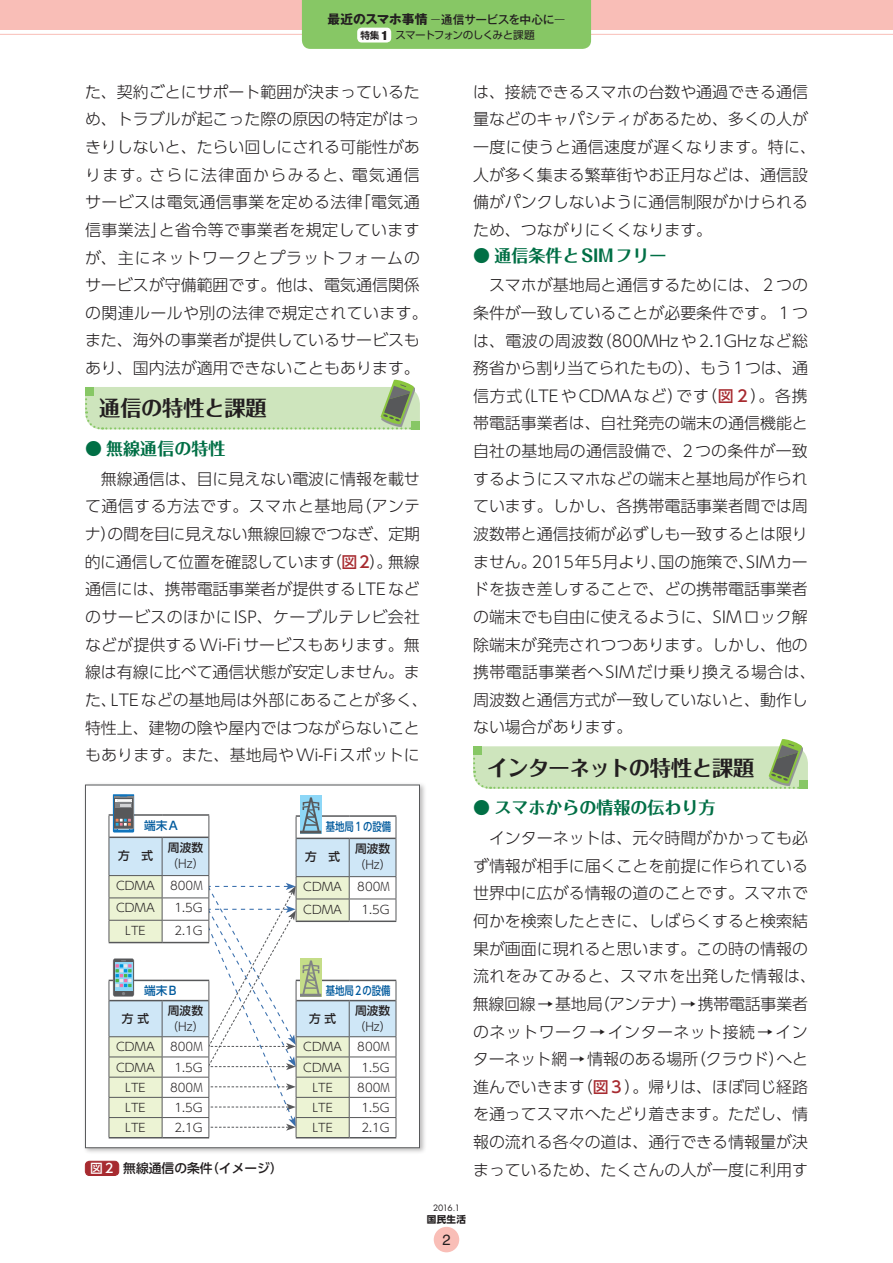
<style>
.page{position:relative;width:893px;height:1263px;background:#fff}
.page>*{position:absolute;margin:0;border:0;box-sizing:border-box;transform-origin:0 0}
.t1{font:700 21.3px "Folk Pro";letter-spacing:-.03em;color:#231f20}
.t2{font:700 16.95px "Folk Pro";color:#016f45}
.t3{font:300 15.9px/27.6px "UD Shin Go Pro";color:#231f20}
.t4{font:14.85px "Helvetica LT Std";color:#231f20}
.t5{font:500 12.75px "UD Shin Go Pro";color:#231f20}
.t6{font:300 11.7px "UD Shin Go Pro";color:#231f20}
.t7{font:500 11.7px "UD Shin Go Pro";color:#231f20}
.t8{font:500 11.7px "Gothic MB101 Pro";letter-spacing:-.035em;color:#231f20}
.t9{font:500 11.7px "UD Shin Go Pro";color:#015a9d;scale:.8 1}
.t10{font:500 11.7px "UD Shin Go Pro";color:#015a9d}
.t11{font:10.65px "UD Shin Go Pro";letter-spacing:-.07em;color:#231f20}
.t12{font:700 9.6px "UD Shin Go Pro";color:#231f20}
.t13{font:8.55px "Futura Std";color:#231f20}
.s1{font-weight:700;font-size:12.75px}
.s2{font-weight:300}
.s3{font-family:"UD Shin Go Pro De";font-weight:700;font-size:9.6px}
.s4{font-family:"Helvetica Neue LT Std";font-weight:900;font-stretch:condensed;font-size:12.75px}
.s5{font-weight:500;color:#a72b30}
.s6{color:#fff}
</style>
<div class="page">
<div style="left:0;top:0;width:893px;height:30px;background:#f9beb7"></div>
<hr style="left:0;top:34px;width:893px;height:1px;background:#f9beb7">
<div style="left:302px;top:0;width:289px;height:49px;background:#87c765"></div>
<div style="left:357px;top:28px;width:34px;height:15px;background:#fff;border-radius:4px"></div>
<div style="left:434px;top:1227px;width:25px;height:25px;background:#f9beb7;border-radius:50%"></div>
<svg style="left:473px;top:739px;width:335px;height:50px"></svg>
<svg style="left:85px;top:379px;width:335px;height:51px"></svg>
<div style="left:82px;top:782px;width:344px;height:373px;background:#231f20;opacity:.3"></div>
<div style="left:85px;top:784px;width:335px;height:364px;background:#fff;border:1px solid #57585a"></div>
<div style="left:85px;top:1161px;width:34px;height:14px;background:#a72b30;border-radius:4px"></div>
<div style="left:85px;top:1161px;width:34px;height:15px;border:1px solid #a72b30;border-radius:4px"></div>
<svg style="left:109px;top:794px;width:288px;height:344px"></svg>
<p class="t8" style="left:328px;top:10px;width:239px"><span class="s1">最近のスマホ事情</span> <span class="s2">−</span>通信サービスを中心に<span class="s2">ー</span></p>
<p class="t11" style="left:360px;top:27px;width:176px"><span class="s3">特集</span> <span class="s4">1</span> スマートフォンのしくみと課題</p>
<p class="t3" style="left:85px;top:77px;width:344px">た、契約ごとにサポート範囲が決まっているため、トラブルが起こった際の原因の特定がはっきりしないと、たらい回しにされる可能性があります。さらに法律面からみると、電気通信サービスは電気通信事業を定める法律「電気通信事業法」と省令等で事業者を規定していますが、主にネットワークとプラットフォームのサービスが守備範囲です。他は、電気通信関係の関連ルールや別の法律で規定されています。また、海外の事業者が提供しているサービスもあり、国内法が適用できないこともあります。</p>
<h1 class="t1" style="left:99px;top:390px;width:169px">通信の特性と課題</h1>
<p class="t2" style="left:85px;top:434px;width:142px">● 無線通信の特性</p>
<p class="t3" style="left:85px;top:464px;width:345px;text-align:center">無線通信は、目に見えない電波に情報を載せ<br>て通信する方法です。スマホと基地局（アンテナ）の間を目に見えない無線回線でつなぎ、定期的に通信して位置を確認しています（<span class="s5">図2</span>）。無線通信には、携帯電話事業者が提供するLTEなどのサービスのほかにISP、ケーブルテレビ会社などが提供するWi-Fiサービスもあります。無線は有線に比べて通信状態が安定しません。また、LTEなどの基地局は外部にあることが多く、特性上、建物の陰や屋内ではつながらないこともあります。また、基地局やWi-Fiスポットに</p>
<p class="t10" style="left:144px;top:815px;width:37px">端末Ａ</p>
<p class="t7" style="left:118px;top:846px;width:37px">方　式</p>
<p class="t7" style="left:168px;top:838px;width:37px">周波数</p>
<p class="t6" style="left:167px;top:854px;width:39px">（Hz）</p>
<p class="t9" style="left:326px;top:817px;width:83px">基地局１の設備</p>
<p class="t7" style="left:305px;top:847px;width:37px">方　式</p>
<p class="t7" style="left:355px;top:839px;width:37px">周波数</p>
<p class="t6" style="left:354px;top:855px;width:39px">（Hz）</p>
<p class="t6" style="left:116px;top:876px;width:40px">CDMA</p>
<p class="t6" style="left:170px;top:876px;width:34px">800M</p>
<p class="t6" style="left:116px;top:898px;width:40px">CDMA</p>
<p class="t6" style="left:174px;top:898px;width:30px">1.5G</p>
<p class="t6" style="left:125px;top:921px;width:22px">LTE</p>
<p class="t6" style="left:174px;top:921px;width:30px">2.1G</p>
<p class="t6" style="left:303px;top:877px;width:40px">CDMA</p>
<p class="t6" style="left:357px;top:877px;width:34px">800M</p>
<p class="t6" style="left:303px;top:899px;width:40px">CDMA</p>
<p class="t6" style="left:361px;top:899px;width:30px">1.5G</p>
<p class="t10" style="left:144px;top:981px;width:34px">端末B</p>
<p class="t7" style="left:122px;top:1009px;width:29px">方 式</p>
<p class="t7" style="left:168px;top:1001px;width:37px">周波数</p>
<p class="t6" style="left:167px;top:1017px;width:39px">（Hz）</p>
<p class="t9" style="left:326px;top:981px;width:82px">基地局2の設備</p>
<p class="t7" style="left:309px;top:1009px;width:29px">方 式</p>
<p class="t7" style="left:355px;top:1001px;width:37px">周波数</p>
<p class="t6" style="left:354px;top:1017px;width:39px">（Hz）</p>
<p class="t6" style="left:116px;top:1037px;width:40px">CDMA</p>
<p class="t6" style="left:170px;top:1037px;width:34px">800M</p>
<p class="t6" style="left:116px;top:1057px;width:40px">CDMA</p>
<p class="t6" style="left:174px;top:1057px;width:30px">1.5G</p>
<p class="t6" style="left:125px;top:1078px;width:22px">LTE</p>
<p class="t6" style="left:170px;top:1078px;width:34px">800M</p>
<p class="t6" style="left:125px;top:1098px;width:22px">LTE</p>
<p class="t6" style="left:174px;top:1098px;width:30px">1.5G</p>
<p class="t6" style="left:125px;top:1118px;width:22px">LTE</p>
<p class="t6" style="left:174px;top:1118px;width:30px">2.1G</p>
<p class="t6" style="left:303px;top:1037px;width:40px">CDMA</p>
<p class="t6" style="left:357px;top:1037px;width:34px">800M</p>
<p class="t6" style="left:303px;top:1057px;width:40px">CDMA</p>
<p class="t6" style="left:361px;top:1057px;width:30px">1.5G</p>
<p class="t6" style="left:312px;top:1078px;width:22px">LTE</p>
<p class="t6" style="left:357px;top:1078px;width:34px">800M</p>
<p class="t6" style="left:312px;top:1098px;width:22px">LTE</p>
<p class="t6" style="left:361px;top:1098px;width:30px">1.5G</p>
<p class="t6" style="left:312px;top:1118px;width:22px">LTE</p>
<p class="t6" style="left:361px;top:1118px;width:30px">2.1G</p>
<p class="t5" style="left:90px;top:1158px;width:194px"><span class="s6">図２</span> 無線通信の条件（イメージ）</p>
<p class="t3" style="left:473px;top:77px;width:344px">は、接続できるスマホの台数や通過できる通信量などのキャパシティがあるため、多くの人が一度に使うと通信速度が遅くなります。特に、人が多く集まる繁華街やお正月などは、通信設備がパンクしないように通信制限がかけられるため、つながりにくくなります。</p>
<p class="t2" style="left:473px;top:242px;width:195px">● 通信条件とSIMフリー</p>
<p class="t3" style="left:473px;top:271px;width:344px;text-indent:16px">スマホが基地局と通信するためには、２つの条件が一致していることが必要条件です。１つは、電波の周波数（800MHzや2.1GHzなど総務省から割り当てられたもの）、もう１つは、通信方式（LTEやCDMAなど）です（<span class="s5">図２</span>）。各携帯電話事業者は、自社発売の端末の通信機能と自社の基地局の通信設備で、2つの条件が一致するようにスマホなどの端末と基地局が作られています。しかし、各携帯電話事業者間では周波数帯と通信技術が必ずしも一致するとは限りません。2015年5月より、国の施策で、SIMカードを抜き差しすることで、どの携帯電話事業者の端末でも自由に使えるように、SIMロック解除端末が発売されつつあります。しかし、他の携帯電話事業者へSIMだけ乗り換える場合は、周波数と通信方式が一致していないと、動作しない場合があります。</p>
<h1 class="t1" style="left:487px;top:749px;width:269px">インターネットの特性と課題</h1>
<p class="t2" style="left:473px;top:793px;width:244px">● スマホからの情報の伝わり方</p>
<p class="t3" style="left:473px;top:824px;width:345px;text-align:center">インターネットは、元々時間がかかっても必<br>ず情報が相手に届くことを前提に作られている世界中に広がる情報の道のことです。スマホで何かを検索したときに、しばらくすると検索結果が画面に現れると思います。この時の情報の流れをみてみると、スマホを出発した情報は、無線回線→基地局（アンテナ）→携帯電話事業者のネットワーク→インターネット接続→インターネット網→情報のある場所（クラウド）へと進んでいきます（<span class="s5">図３</span>）。帰りは、ほぼ同じ経路を通ってスマホへたどり着きます。ただし、情報の流れる各々の道は、通行できる情報量が決まっているため、たくさんの人が一度に利用す</p>
<p class="t13" style="left:433px;top:1202px;width:28px">2016.1</p>
<p class="t12" style="left:427px;top:1211px;width:41px">国民生活</p>
<p class="t4" style="left:442px;top:1231px;width:10px">2</p>
</div>
